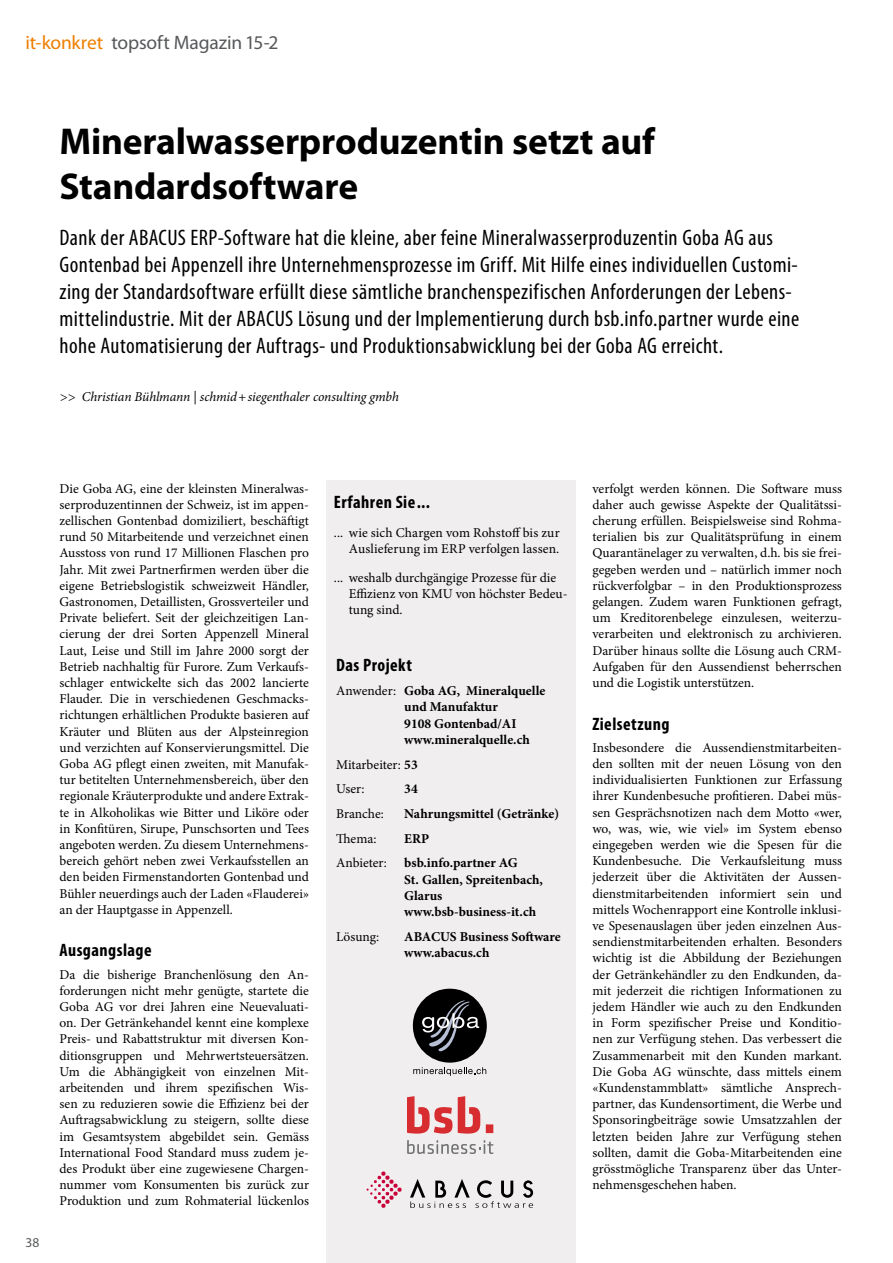
<style>
.page{position:relative;width:893px;height:1263px;background:#fff}
.page>*{position:absolute;margin:0;border:0;box-sizing:border-box;transform-origin:0 0}
.t1{font:700 37.5px/45px "Myriad Pro";letter-spacing:-.005em;color:#000}
.t2{font:condensed 22.5px/27px "Myriad Pro";letter-spacing:.02em;color:#000}
.t3{font:19.5px "Myriad Pro";letter-spacing:-.01em;color:#56585a}
.t4{font:700 condensed 18px "Myriad Pro";letter-spacing:.025em;color:#000}
.t5{font:13.5px/16.2px "Minion Pro";color:#000;text-align:justify}
.t6{font:700 13.5px/16.2px "Minion Pro";color:#000}
.t7{font:italic 13.5px "Minion Pro";letter-spacing:-.01em;color:#000}
.t8{font:13.5px "Myriad Pro";color:#56585a}
.s1{color:#ee7f00}
.s2{font-weight:400}
.s3{font-weight:700}
</style>
<div class="page">
<div style="left:326px;top:480px;width:250px;height:783px;background:#f0eeee"></div>
<svg style="left:413px;top:989px;width:74px;height:87px"></svg>
<svg style="left:407px;top:1096px;width:86px;height:37px"></svg>
<svg style="left:407px;top:1140px;width:86px;height:14px"></svg>
<svg style="left:367px;top:1171px;width:35px;height:37px"></svg>
<svg style="left:410px;top:1179px;width:123px;height:29px"></svg>
<h3 class="t3" style="left:26px;top:30px;width:255px"><span class="s1">it-konkret</span> topsoft Magazin 15-2</h3>
<h1 class="t1" style="left:60px;top:117px;width:597px">Mineralwasserproduzentin setzt auf<br>Standardsoftware</h1>
<p class="t2" style="left:60px;top:224px;width:741px">Dank der ABACUS ERP-Software hat die kleine, aber feine Mineralwasserproduzentin Goba AG aus Gontenbad bei Appenzell ihre Unternehmensprozesse im Griff. Mit Hilfe eines individuellen Customi&shy;zing der Standardsoftware erfüllt diese sämtliche branchenspezifischen Anforderungen der Lebens&shy;mittelindustrie. Mit der ABACUS Lösung und der Implementierung durch bsb.info.partner wurde eine hohe Automatisierung der Auftrags- und Produktionsabwicklung bei der Goba AG erreicht.</p>
<p class="t7" style="left:60px;top:387px;width:341px">&gt;&gt; Christian Bühlmann | schmid+siegenthaler consulting gmbh</p>
<p class="t8" style="left:26px;top:1234px;width:15px">38</p>
<p class="t5" style="left:60px;top:480px;width:251px">Die Goba AG, eine der kleinsten Mineralwas&shy;serproduzentinnen der Schweiz, ist im appen&shy;zellischen Gontenbad domiziliert, beschäftigt rund 50 Mitarbeitende und verzeichnet einen Ausstoss von rund 17 Millionen Flaschen pro Jahr. Mit zwei Partnerfirmen werden über die eigene Betriebslogistik schweizweit Händler, Gastronomen, Detaillisten, Grossverteiler und Private beliefert. Seit der gleichzeitigen Lan&shy;cierung der drei Sorten Appenzell Mineral Laut, Leise und Still im Jahre 2000 sorgt der Betrieb nachhaltig für Furore. Zum Verkaufs&shy;schlager entwickelte sich das 2002 lancierte Flauder. Die in verschiedenen Geschmacks&shy;richtungen erhältlichen Produkte basieren auf Kräuter und Blüten aus der Alpsteinregion und verzichten auf Konservierungsmittel. Die Goba AG pflegt einen zweiten, mit Manufak&shy;tur betitelten Unternehmensbereich, über den regionale Kräuterprodukte und andere Extrak&shy;te in Alkoholikas wie Bitter und Liköre oder in Konfitüren, Sirupe, Punschsorten und Tees angeboten werden. Zu diesem Unternehmens&shy;bereich gehört neben zwei Verkaufsstellen an den beiden Firmenstandorten Gontenbad und Bühler neuerdings auch der Laden «Flauderei» an der Hauptgasse in Appenzell.</p>
<h3 class="t4" style="left:60px;top:939px;width:94px">Ausgangslage</h3>
<p class="t5" style="left:60px;top:966px;width:251px">Da die bisherige Branchenlösung den An&shy;forderungen nicht mehr genügte, startete die Goba AG vor drei Jahren eine Neuevaluati&shy;on. Der Getränkehandel kennt eine komplexe Preis- und Rabattstruktur mit diversen Kon&shy;ditionsgruppen und Mehrwertsteuersätzen.<br>Um die Abhängigkeit von einzelnen Mit&shy;arbeitenden und ihrem spezifischen Wis&shy;sen zu reduzieren sowie die Effizienz bei der Auftragsabwicklung zu steigern, sollte diese im Gesamtsystem abgebildet sein. Gemäss International Food Standard muss zudem je&shy;des Produkt über eine zugewiesene Chargen&shy;nummer vom Konsumenten bis zurück zur Produktion und zum Rohmaterial lückenlos</p>
<h3 class="t4" style="left:334px;top:491px;width:97px">Erfahren Sie...</h3>
<p class="t5" style="left:334px;top:524px;width:227px;text-align:right">... wie sich Chargen vom Rohstoff bis zur<br>Auslieferung im ERP verfolgen lassen.</p>
<p class="t5" style="left:349px;top:570px;width:220px;text-align:left;text-indent:-15px">... weshalb durchgängige Prozesse für die<br>Effizienz von KMU von höchster Bedeu&shy;tung sind.</p>
<h3 class="t4" style="left:336px;top:653px;width:77px">Das Projekt</h3>
<p class="t6" style="left:404px;top:683px;width:143px;text-indent:-68px"><span class="s2">Anwender:</span> Goba AG, Mineralquelle und Manufaktur<br>9108 Gontenbad/AI www.mineralquelle.ch</p>
<p class="t5" style="left:336px;top:752px;width:83px;line-height:24.8px">Mitarbeiter: <span class="s3">53<br></span>User:</p>
<p class="t6" style="left:404px;top:781px;width:15px">34</p>
<p class="t5" style="left:336px;top:806px;width:49px">Branche:</p>
<p class="t6" style="left:404px;top:805px;width:156px">Nahrungsmittel (Getränke)</p>
<p class="t5" style="left:336px;top:830px;width:42px">Thema:</p>
<p class="t6" style="left:404px;top:830px;width:26px">ERP</p>
<p class="t5" style="left:336px;top:855px;width:52px">Anbieter:</p>
<p class="t6" style="left:404px;top:855px;width:140px">bsb.info.partner AG<br>St. Gallen, Spreitenbach,<br>Glarus www.bsb-business-it.ch</p>
<p class="t5" style="left:336px;top:928px;width:44px">Lösung:</p>
<p class="t6" style="left:404px;top:928px;width:158px">ABACUS Business Software www.abacus.ch</p>
<p class="t5" style="left:592px;top:480px;width:251px">verfolgt werden können. Die Software muss daher auch gewisse Aspekte der Qualitätssi&shy;cherung erfüllen. Beispielsweise sind Rohma&shy;terialien bis zur Qualitätsprüfung in einem Quarantänelager zu verwalten, d.h. bis sie frei&shy;gegeben werden und – natürlich immer noch rückverfolgbar – in den Produktionsprozess gelangen. Zudem waren Funktionen gefragt, um Kreditorenbelege einzulesen, weiterzu&shy;verarbeiten und elektronisch zu archivieren.<br>Darüber hinaus sollte die Lösung auch CRM-Aufgaben für den Aussendienst beherrschen und die Logistik unterstützen.</p>
<h3 class="t4" style="left:592px;top:712px;width:78px">Zielsetzung</h3>
<p class="t5" style="left:592px;top:739px;width:251px">Insbesondere die Aussendienstmitarbeiten&shy;den sollten mit der neuen Lösung von den individualisierten Funktionen zur Erfassung ihrer Kundenbesuche profitieren. Dabei müs&shy;sen Gesprächsnotizen nach dem Motto «wer, wo, was, wie, wie viel» im System ebenso eingegeben werden wie die Spesen für die Kundenbesuche. Die Verkaufsleitung muss jederzeit über die Aktivitäten der Aussen&shy;dienstmitarbeitenden informiert sein und mittels Wochenrapport eine Kontrolle inklusi&shy;ve Spesenauslagen über jeden einzelnen Aus&shy;sendienstmitarbeitenden erhalten. Besonders wichtig ist die Abbildung der Beziehungen der Getränkehändler zu den Endkunden, da&shy;mit jederzeit die richtigen Informationen zu jedem Händler wie auch zu den Endkunden in Form spezifischer Preise und Konditio&shy;nen zur Verfügung stehen. Das verbessert die Zusammenarbeit mit den Kunden markant.<br>Die Goba AG wünschte, dass mittels einem «Kundenstammblatt» sämtliche Ansprech&shy;partner, das Kundensortiment, die Werbe und Sponsoringbeiträge sowie Umsatzzahlen der letzten beiden Jahre zur Verfügung stehen sollten, damit die Goba-Mitarbeitenden eine grösstmögliche Transparenz über das Unter&shy;nehmensgeschehen haben.</p>
</div>
